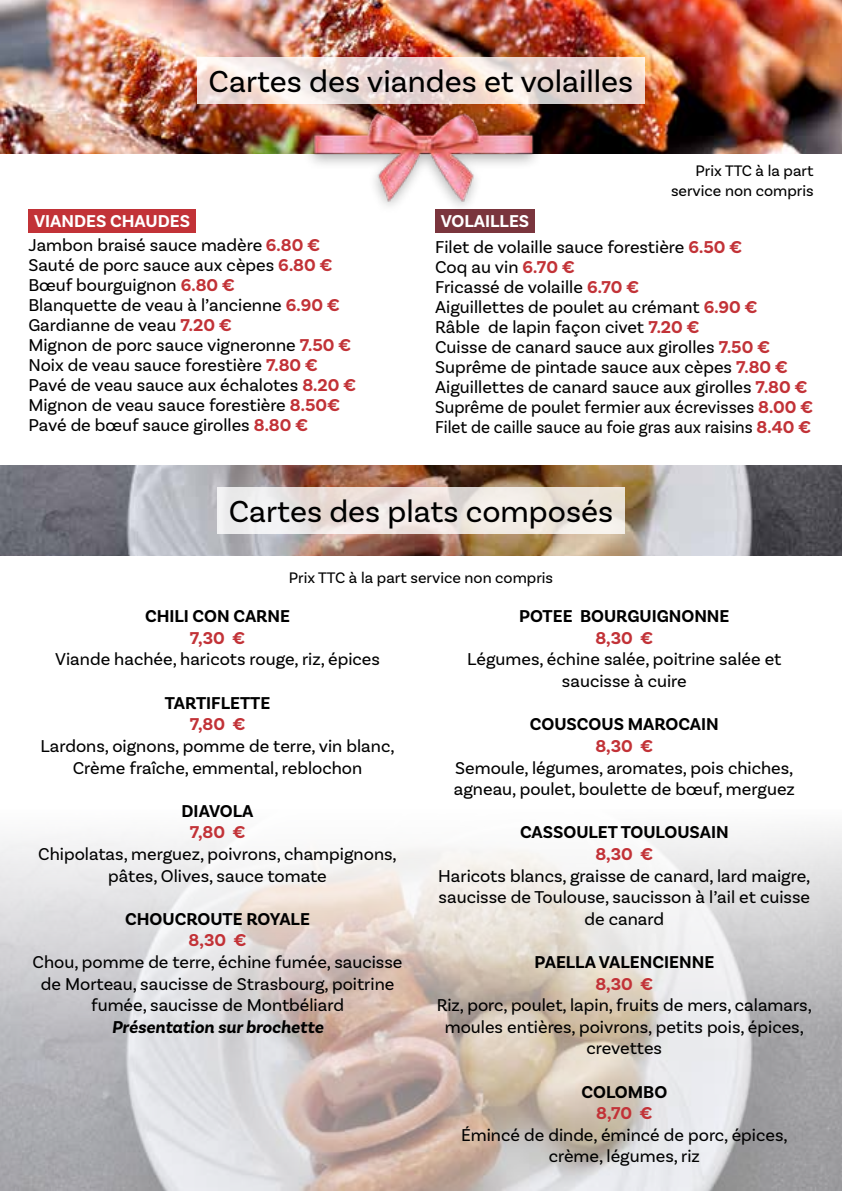
<style>
.page{position:relative;width:842px;height:1191px;background:#fff}
.page>*{position:absolute;margin:0;border:0;box-sizing:border-box;transform-origin:0 0}
.t1{font:32px "Basic Sans";color:#000}
.t2{font:18px/20px "Basic Sans";color:#000;text-align:center}
.t3{font:700 18px "Basic Sans";color:#000}
.t4{font:700 18px "Basic Sans";color:#c23237}
.t5{font:italic 700 18px "Basic Sans";color:#000}
.t6{font:16px/19.2px "Basic Sans";color:#000;text-align:right}
.s1{font-weight:700;color:#fff}
.s2{font-weight:700;color:#c23237}
</style>
<div class="page">
<div style="left:28px;top:210px;width:168px;height:23px;background:#c23237"></div>
<div style="left:435px;top:210px;width:100px;height:23px;background:#7a353d"></div>
<img style="left:0;top:828px;width:842px;height:363px">
<img style="left:0;top:465px;width:842px;height:91px">
<svg style="left:217px;top:487px;width:407px;height:47px;background:#ede6e1"></svg>
<img style="left:0;top:0;width:842px;height:153px">
<img style="left:299px;top:103px;width:244px;height:107px">
<svg style="left:197px;top:57px;width:448px;height:46px;background:#edded9"></svg>
<h1 class="t1" style="left:209px;top:62px;width:426px">Cartes des viandes et volailles</h1>
<p class="t6" style="left:671px;top:161px;width:144px">Prix TTC à la part service non compris</p>
<p class="t2" style="left:28px;top:209px;width:293px;line-height:23.6px;text-align:left;text-indent:6px"><span class="s1">VIANDES CHAUDES<br></span>Jambon braisé sauce madère <span class="s2">6.80 €</span></p>
<p class="t2" style="left:28px;top:255px;width:329px;text-align:left">Sauté de porc sauce aux cèpes <span class="s2">6.80 € </span>Bœuf bourguignon <span class="s2">6.80 €<br></span>Blanquette de veau à l’ancienne <span class="s2">6.90 € </span>Gardianne de veau <span class="s2">7.20 €<br></span>Mignon de porc sauce vigneronne <span class="s2">7.50 € </span>Noix de veau sauce forestière <span class="s2">7.80 € </span>Pavé de veau sauce aux échalotes <span class="s2">8.20 € </span>Mignon de veau sauce forestière <span class="s2">8.50€ </span>Pavé de bœuf sauce girolles <span class="s2">8.80 €</span></p>
<p class="t2" style="left:435px;top:208px;width:308px;line-height:25.6px;text-align:left;text-indent:6px"><span class="s1">VOLAILLES<br></span>Filet de volaille sauce forestière <span class="s2">6.50 €</span></p>
<p class="t2" style="left:435px;top:257px;width:379px;text-align:left">Coq au vin <span class="s2">6.70 €<br></span>Fricassé de volaille <span class="s2">6.70 €<br></span>Aiguillettes de poulet au crémant <span class="s2">6.90 €<br></span>Râble de lapin façon civet <span class="s2">7.20 €<br></span>Cuisse de canard sauce aux girolles <span class="s2">7.50 € </span>Suprême de pintade sauce aux cèpes <span class="s2">7.80 € </span>Aiguillettes de canard sauce aux girolles <span class="s2">7.80 € </span>Suprême de poulet fermier aux écrevisses <span class="s2">8.00 € </span>Filet de caille sauce au foie gras aux raisins <span class="s2">8.40 €</span></p>
<h1 class="t1" style="left:229px;top:492px;width:386px">Cartes des plats composés</h1>
<p class="t6" style="left:289px;top:568px;width:266px">Prix TTC à la part service non compris</p>
<p class="t3" style="left:145px;top:605px;width:147px">CHILI CON CARNE</p>
<p class="t4" style="left:190px;top:627px;width:57px">7,30 €</p>
<p class="t2" style="left:55px;top:649px;width:326px">Viande hachée, haricots rouge, riz, épices</p>
<p class="t3" style="left:165px;top:692px;width:107px">TARTIFLETTE</p>
<p class="t4" style="left:190px;top:713px;width:57px">7,80 €</p>
<p class="t2" style="left:41px;top:735px;width:356px;line-height:21.6px">Lardons, oignons, pomme de terre, vin blanc,<br>Crème fraîche, emmental, reblochon</p>
<p class="t3" style="left:182px;top:800px;width:73px">DIAVOLA</p>
<p class="t4" style="left:190px;top:821px;width:57px">7,80 €</p>
<p class="t2" style="left:38px;top:843px;width:360px;line-height:21.6px">Chipolatas, merguez, poivrons, champignons, pâtes, Olives, sauce tomate</p>
<p class="t3" style="left:125px;top:908px;width:186px">CHOUCROUTE ROYALE</p>
<p class="t4" style="left:189px;top:929px;width:59px">8,30 €</p>
<p class="t2" style="left:33px;top:951px;width:371px;line-height:21.6px">Chou, pomme de terre, échine fumée, saucisse de Morteau, saucisse de Strasbourg, poitrine fumée, saucisse de Montbéliard</p>
<p class="t5" style="left:112px;top:1016px;width:213px">Présentation sur brochette</p>
<p class="t3" style="left:519px;top:605px;width:212px">POTEE BOURGUIGNONNE</p>
<p class="t4" style="left:595px;top:627px;width:59px">8,30 €</p>
<p class="t2" style="left:467px;top:648px;width:316px;line-height:21.6px">Légumes, échine salée, poitrine salée et saucisse à cuire</p>
<p class="t3" style="left:530px;top:713px;width:191px">COUSCOUS MAROCAIN</p>
<p class="t4" style="left:595px;top:735px;width:59px">8,30 €</p>
<p class="t2" style="left:454px;top:756px;width:343px;line-height:21.6px;text-align:left">Semoule, légumes, aromates, pois chiches, agneau, poulet, boulette de bœuf, merguez</p>
<p class="t3" style="left:520px;top:821px;width:210px">CASSOULET TOULOUSAIN</p>
<p class="t4" style="left:595px;top:843px;width:59px">8,30 €</p>
<p class="t2" style="left:438px;top:864px;width:374px;line-height:21.6px">Haricots blancs, graisse de canard, lard maigre, saucisse de Toulouse, saucisson à l’ail et cuisse de canard</p>
<p class="t3" style="left:534px;top:951px;width:181px">PAELLA VALENCIENNE</p>
<p class="t4" style="left:595px;top:972px;width:59px">8,30 €</p>
<p class="t2" style="left:437px;top:994px;width:377px;line-height:21.6px">Riz, porc, poulet, lapin, fruits de mers, calamars, moules entières, poivrons, petits pois, épices, crevettes</p>
<p class="t3" style="left:581px;top:1080px;width:87px">COLOMBO</p>
<p class="t4" style="left:596px;top:1102px;width:58px">8,70 €</p>
<p class="t2" style="left:461px;top:1124px;width:328px;line-height:21.6px">Émincé de dinde, émincé de porc, épices, crème, légumes, riz</p>
</div>
